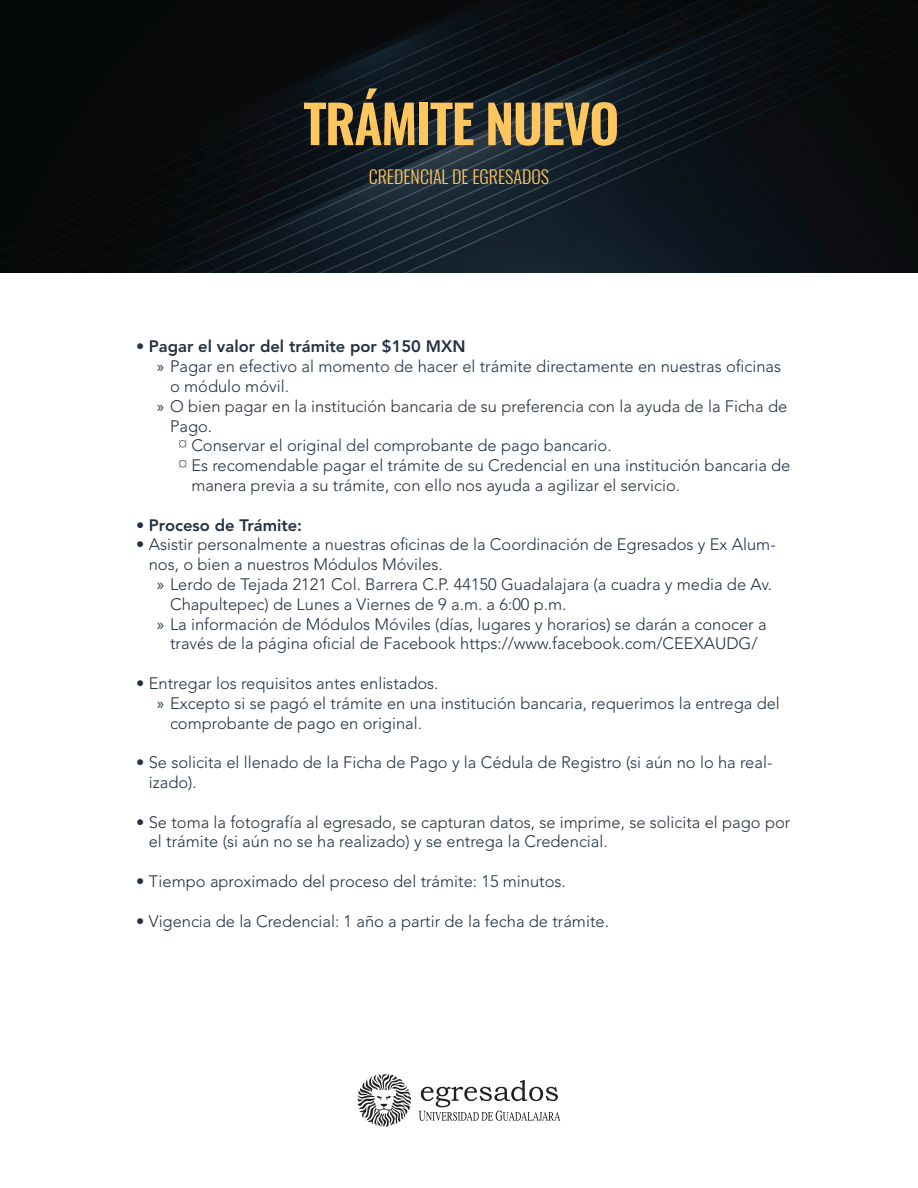
<style>
.page{position:relative;width:918px;height:1188px;background:#fff}
.page>*{position:absolute;margin:0;border:0;box-sizing:border-box;transform-origin:0 0}
.t1{font:600 52.5px "Oswald";letter-spacing:-.025em;color:#fec65e}
.t2{font:300 18px "Oswald";color:#fec65e}
.t3{font:300 16.5px/19.8px "Avenir LT Std";color:#233042}
.t4{font:800 16.5px "Avenir LT Std";color:#233042}
.s1{font-family:"Myriad Pro";font-weight:400}
.s2{font-family:"Oswald"}
</style>
<div class="page">
<img style="left:0;top:0;width:918px;height:272px">
<svg style="left:357px;top:1074px;width:54px;height:53px"></svg>
<svg style="left:419px;top:1080px;width:141px;height:41px"></svg>
<h1 class="t1" style="left:304px;top:87px;width:317px">TRÁMITE NUEVO</h1>
<p class="t2" style="left:369px;top:165px;width:182px">CREDENCIAL DE EGRESADOS</p>
<p class="t4" style="left:136px;top:337px;width:331px">• Pagar el valor del trámite por $150 MXN</p>
<p class="t3" style="left:157px;top:357px;width:625px"><span class="s1">»</span> Pagar en efectivo al momento de hacer el trámite directamente en nuestras oficinas</p>
<p class="t3" style="left:170px;top:377px;width:120px">o módulo móvil.</p>
<p class="t3" style="left:157px;top:396px;width:631px"><span class="s1">»</span> O bien pagar en la institución bancaria de su preferencia con la ayuda de la Ficha de</p>
<p class="t3" style="left:170px;top:416px;width:44px">Pago.</p>
<p class="t3" style="left:179px;top:436px;width:435px"><span class="s2">¤</span> Conservar el original del comprobante de pago bancario.</p>
<p class="t3" style="left:179px;top:456px;width:613px"><span class="s2">¤</span> Es recomendable pagar el trámite de su Credencial en una institución bancaria de</p>
<p class="t3" style="left:191px;top:476px;width:490px">manera previa a su trámite, con ello nos ayuda a agilizar el servicio.</p>
<p class="t4" style="left:136px;top:515px;width:168px">• Proceso de Trámite:</p>
<p class="t3" style="left:136px;top:535px;width:641px">• Asistir personalmente a nuestras oficinas de la Coordinación de Egresados y Ex Alum-</p>
<p class="t3" style="left:149px;top:555px;width:295px">nos, o bien a nuestros Módulos Móviles.</p>
<p class="t3" style="left:157px;top:575px;width:616px"><span class="s1">»</span> Lerdo de Tejada 2121 Col. Barrera C.P. 44150 Guadalajara (a cuadra y media de Av.</p>
<p class="t3" style="left:170px;top:594px;width:398px">Chapultepec) de Lunes a Viernes de 9 a.m. a 6:00 p.m.</p>
<p class="t3" style="left:157px;top:614px;width:611px"><span class="s1">»</span> La información de Módulos Móviles (días, lugares y horarios) se darán a conocer a</p>
<p class="t3" style="left:170px;top:634px;width:589px">través de la página oficial de Facebook https://www.facebook.com/CEEXAUDG/</p>
<p class="t3" style="left:136px;top:674px;width:304px">• Entregar los requisitos antes enlistados.</p>
<p class="t3" style="left:157px;top:693px;width:624px"><span class="s1">»</span> Excepto si se pagó el trámite en una institución bancaria, requerimos la entrega del</p>
<p class="t3" style="left:170px;top:713px;width:253px">comprobante de pago en original.</p>
<p class="t3" style="left:149px;top:753px;width:625px;text-indent:-13px">• Se solicita el llenado de la Ficha de Pago y la Cédula de Registro (si aún no lo ha real&shy;izado).</p>
<p class="t3" style="left:149px;top:812px;width:643px;text-indent:-13px">• Se toma la fotografía al egresado, se capturan datos, se imprime, se solicita el pago por el trámite (si aún no se ha realizado) y se entrega la Credencial.</p>
<p class="t3" style="left:136px;top:872px;width:431px">• Tiempo aproximado del proceso del trámite: 15 minutos.</p>
<p class="t3" style="left:136px;top:911px;width:474px">• Vigencia de la Credencial: 1 año a partir de la fecha de trámite.</p>
</div>
